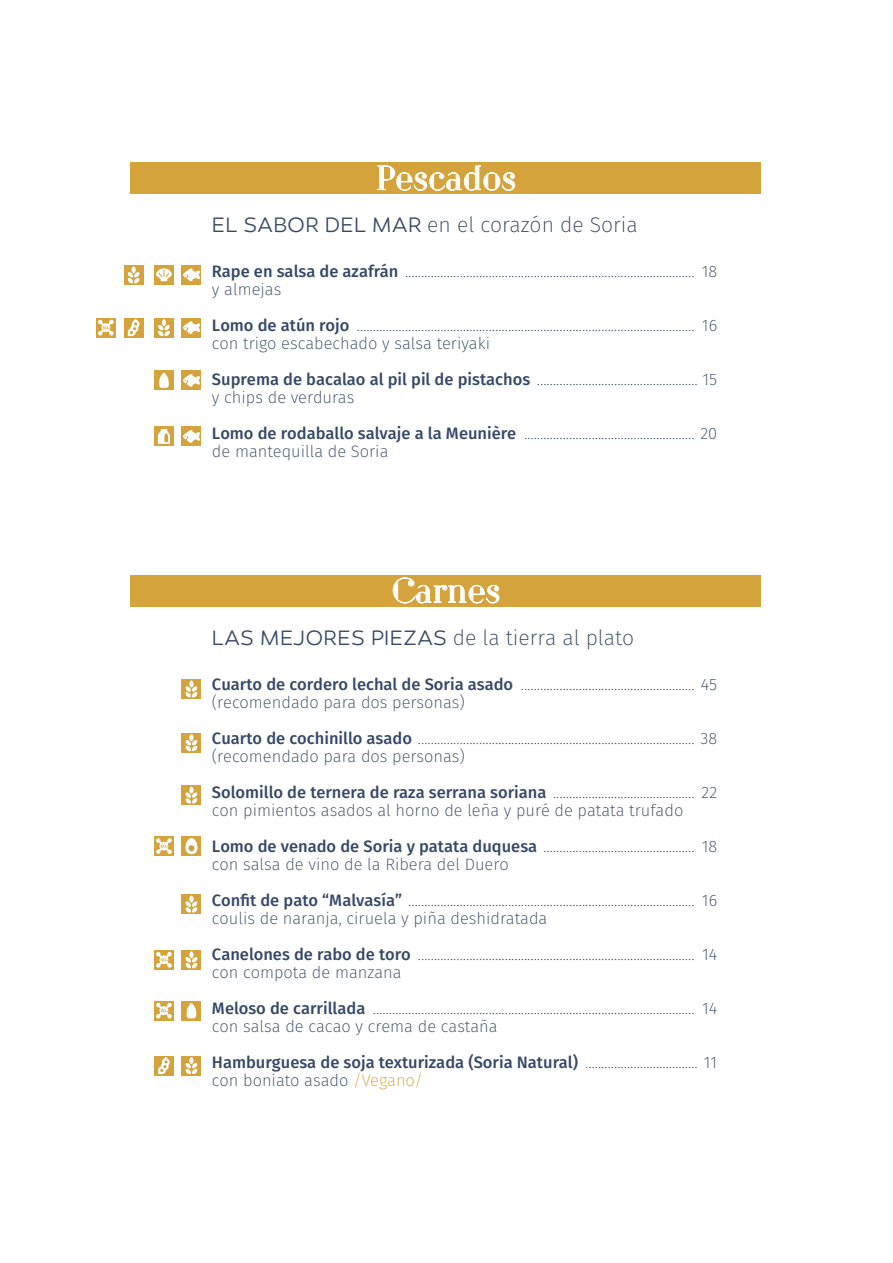
<style>
.page{position:relative;width:893px;height:1263px;background:#fff}
.page>*{position:absolute;margin:0;border:0;box-sizing:border-box;transform-origin:0 0}
.t1{font:33.9px "Dita Sweet";color:#fff}
.t2{font:200 21.15px "Fira Sans";color:#364869}
.t3{font:200 16.5px/18px "Fira Sans";color:#364869}
.s1{font-family:"Canaro Light DEMO";font-weight:400}
.s2{font-weight:500}
.s3{color:#d4a33b}
</style>
<div class="page">
<div style="left:130px;top:163px;width:631px;height:31px;background:#d4a33b"></div>
<svg style="left:377px;top:165px;width:138px;height:26px"></svg>
<div style="left:130px;top:575px;width:631px;height:32px;background:#d4a33b"></div>
<svg style="left:393px;top:577px;width:106px;height:26px"></svg>
<div style="left:154px;top:371px;width:20px;height:19px;background:#d4a33b"></div>
<svg style="left:159px;top:372px;width:10px;height:16px"></svg>
<div style="left:182px;top:265px;width:19px;height:19px;background:#d4a33b"></div>
<svg style="left:183px;top:268px;width:17px;height:13px"></svg>
<div style="left:182px;top:318px;width:19px;height:19px;background:#d4a33b"></div>
<svg style="left:183px;top:321px;width:17px;height:13px"></svg>
<div style="left:182px;top:371px;width:19px;height:19px;background:#d4a33b"></div>
<svg style="left:183px;top:374px;width:17px;height:13px"></svg>
<div style="left:182px;top:427px;width:19px;height:19px;background:#d4a33b"></div>
<svg style="left:183px;top:430px;width:17px;height:13px"></svg>
<div style="left:124px;top:265px;width:19px;height:19px;background:#d4a33b"></div>
<svg style="left:128px;top:266px;width:11px;height:17px"></svg>
<div style="left:154px;top:318px;width:20px;height:19px;background:#d4a33b"></div>
<svg style="left:158px;top:319px;width:12px;height:17px"></svg>
<div style="left:182px;top:785px;width:19px;height:20px;background:#d4a33b"></div>
<svg style="left:186px;top:786px;width:11px;height:18px"></svg>
<div style="left:182px;top:894px;width:19px;height:20px;background:#d4a33b"></div>
<svg style="left:186px;top:895px;width:11px;height:17px"></svg>
<div style="left:182px;top:950px;width:19px;height:19px;background:#d4a33b"></div>
<svg style="left:186px;top:951px;width:11px;height:17px"></svg>
<div style="left:182px;top:1056px;width:19px;height:19px;background:#d4a33b"></div>
<svg style="left:186px;top:1057px;width:11px;height:17px"></svg>
<div style="left:154px;top:265px;width:20px;height:19px;background:#d4a33b"></div>
<svg style="left:156px;top:268px;width:16px;height:13px"></svg>
<div style="left:124px;top:318px;width:19px;height:19px;background:#d4a33b"></div>
<svg style="left:128px;top:319px;width:12px;height:17px"></svg>
<div style="left:96px;top:318px;width:20px;height:19px;background:#d4a33b"></div>
<svg style="left:98px;top:320px;width:16px;height:15px"></svg>
<div style="left:154px;top:427px;width:20px;height:19px;background:#d4a33b"></div>
<svg style="left:158px;top:429px;width:12px;height:15px"></svg>
<div style="left:182px;top:836px;width:19px;height:20px;background:#d4a33b"></div>
<svg style="left:185px;top:838px;width:13px;height:16px"></svg>
<div style="left:154px;top:836px;width:20px;height:20px;background:#d4a33b"></div>
<svg style="left:156px;top:838px;width:16px;height:16px"></svg>
<div style="left:154px;top:950px;width:20px;height:19px;background:#d4a33b"></div>
<svg style="left:156px;top:952px;width:16px;height:16px"></svg>
<div style="left:154px;top:1001px;width:20px;height:19px;background:#d4a33b"></div>
<svg style="left:156px;top:1003px;width:16px;height:15px"></svg>
<div style="left:182px;top:1001px;width:19px;height:19px;background:#d4a33b"></div>
<svg style="left:187px;top:1003px;width:9px;height:15px"></svg>
<div style="left:182px;top:679px;width:19px;height:20px;background:#d4a33b"></div>
<svg style="left:186px;top:680px;width:11px;height:17px"></svg>
<div style="left:182px;top:733px;width:19px;height:19px;background:#d4a33b"></div>
<svg style="left:186px;top:734px;width:11px;height:17px"></svg>
<div style="left:154px;top:1056px;width:20px;height:19px;background:#d4a33b"></div>
<svg style="left:158px;top:1057px;width:12px;height:17px"></svg>
<h1 class="t1" style="left:376px;top:157px;width:142px">Pescados</h1>
<p class="t2" style="left:212px;top:210px;width:428px"><span class="s1">EL SABOR DEL MAR</span> en el corazón de Soria</p>
<p class="t3" style="left:212px;top:262px;width:507px"><span class="s2">Rape en salsa de azafrán</span> .......................................................................................... 18 y almejas</p>
<p class="t3" style="left:212px;top:316px;width:507px"><span class="s2">Lomo de atún rojo</span> ......................................................................................................... 16 con trigo escabechado y salsa teriyaki</p>
<p class="t3" style="left:212px;top:370px;width:507px"><span class="s2">Suprema de bacalao al pil pil de pistachos</span> .................................................. 15 y chips de verduras</p>
<p class="t3" style="left:212px;top:424px;width:507px"><span class="s2">Lomo de rodaballo salvaje a la Meunière</span> ..................................................... 20 de mantequilla de Soria</p>
<h1 class="t1" style="left:392px;top:569px;width:110px">Carnes</h1>
<p class="t2" style="left:212px;top:622px;width:424px"><span class="s1">LAS MEJORES PIEZAS</span> de la tierra al plato</p>
<p class="t3" style="left:212px;top:675px;width:507px"><span class="s2">Cuarto de cordero lechal de Soria asado</span> ...................................................... 45 (recomendado para dos personas)</p>
<p class="t3" style="left:212px;top:729px;width:507px"><span class="s2">Cuarto de cochinillo asado</span> ...................................................................................... 38 (recomendado para dos personas)</p>
<p class="t3" style="left:212px;top:783px;width:507px"><span class="s2">Solomillo de ternera de raza serrana soriana</span> ............................................ 22 con pimientos asados al horno de leña y puré de patata trufado</p>
<p class="t3" style="left:212px;top:837px;width:507px"><span class="s2">Lomo de venado de Soria y patata duquesa</span> ............................................... 18 con salsa de vino de la Ribera del Duero</p>
<p class="t3" style="left:212px;top:891px;width:507px"><span class="s2">Confit de pato “Malvasía”</span> ......................................................................................... 16 coulis de naranja, ciruela y piña deshidratada</p>
<p class="t3" style="left:212px;top:945px;width:507px"><span class="s2">Canelones de rabo de toro</span> ...................................................................................... 14 con compota de manzana</p>
<p class="t3" style="left:212px;top:999px;width:507px"><span class="s2">Meloso de carrillada</span> .................................................................................................... 14 con salsa de cacao y crema de castaña</p>
<p class="t3" style="left:212px;top:1053px;width:507px"><span class="s2">Hamburguesa de soja texturizada (Soria Natural)</span> ................................... 11 con boniato asado <span class="s3">/Vegano/</span></p>
</div>
